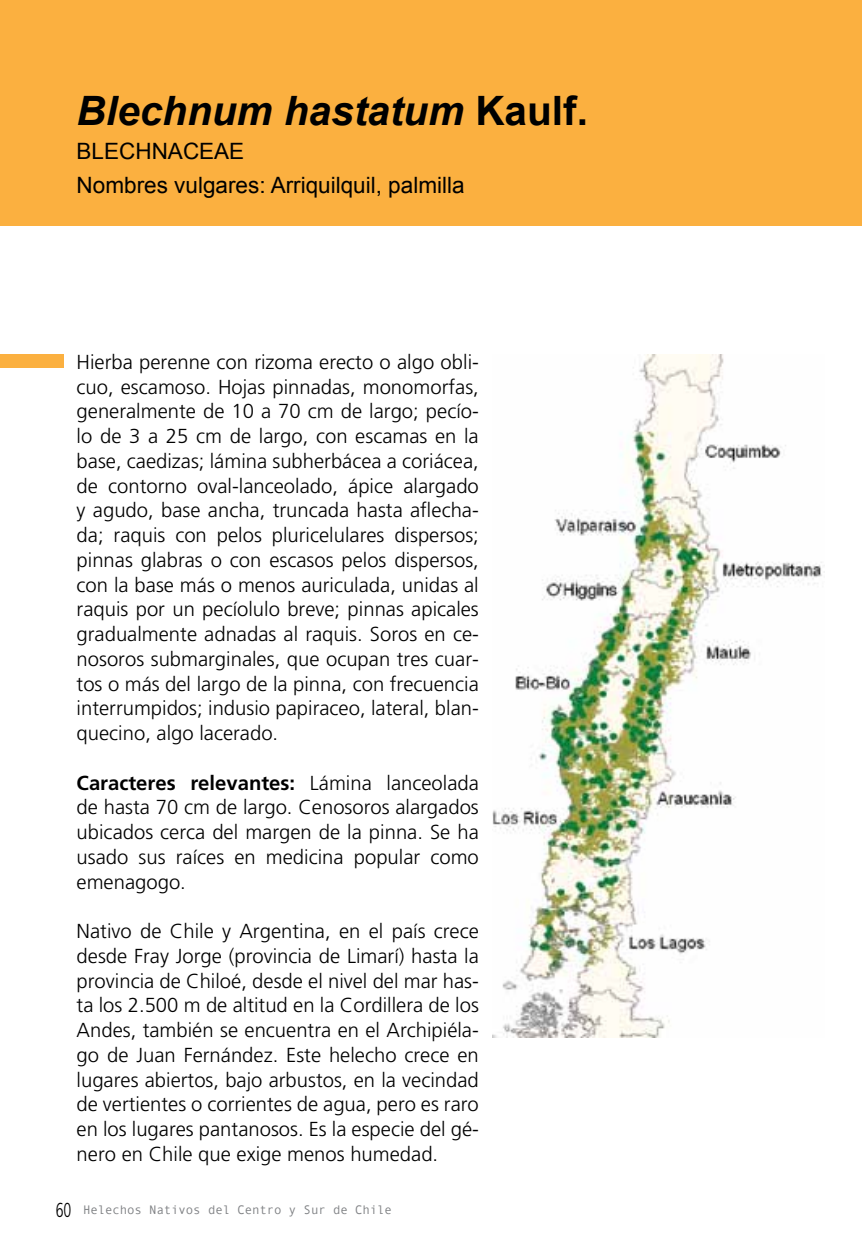
<style>
.page{position:relative;width:862px;height:1244px;background:#fff}
.page>*{position:absolute;margin:0;border:0;box-sizing:border-box;transform-origin:0 0}
.t1{font:italic 700 40.5px "Arial";color:#000}
.t2{font:22.5px/33.8px "Arial";color:#000}
.t3{font:300 20.25px/24.8px "Frutiger LT Std";color:#000;text-align:justify}
.t4{font:300 condensed 20.25px "Frutiger LT Std";color:#000;scale:.81 1}
.t5{font:12.38px "Andale Mono";letter-spacing:-.01em;color:#808285}
.s1{font-style:normal}
.s2{font-weight:700}
</style>
<div class="page">
<div style="left:0;top:0;width:861px;height:226px;background:#fbb040"></div>
<img style="left:492px;top:355px;width:330px;height:682px">
<div style="left:0;top:354px;width:64px;height:13px;background:#fbb040"></div>
<h1 class="t1" style="left:77px;top:88px;width:512px">Blechnum hastatum <span class="s1">Kaulf.</span></h1>
<p class="t2" style="left:77px;top:134px;width:389px">BLECHNACEAE<br>Nombres vulgares: Arriquilquil, palmilla</p>
<p class="t3" style="left:77px;top:350px;width:403px">Hierba perenne con rizoma erecto o algo obli&shy;cuo, escamoso. Hojas pinnadas, monomorfas, generalmente de 10 a 70 cm de largo; pecío&shy;lo de 3 a 25 cm de largo, con escamas en la base, caedizas; lámina subherbácea a coriácea, de contorno oval-lanceolado, ápice alargado y agudo, base ancha, truncada hasta aflecha&shy;da; raquis con pelos pluricelulares dispersos; pinnas glabras o con escasos pelos dispersos, con la base más o menos auriculada, unidas al raquis por un pecíolulo breve; pinnas apicales gradualmente adnadas al raquis. Soros en ce&shy;nosoros submarginales, que ocupan tres cuar&shy;tos o más del largo de la pinna, con frecuencia interrumpidos; indusio papiraceo, lateral, blan&shy;quecino, algo lacerado.</p>
<p class="t3" style="left:77px;top:770px;width:403px"><span class="s2">Caracteres relevantes:</span> Lámina lanceolada de hasta 70 cm de largo. Cenosoros alargados ubicados cerca del margen de la pinna. Se ha usado sus raíces en medicina popular como emenagogo.</p>
<p class="t3" style="left:77px;top:919px;width:403px">Nativo de Chile y Argentina, en el país crece desde Fray Jorge (provincia de Limarí) hasta la provincia de Chiloé, desde el nivel del mar has&shy;ta los 2.500 m de altitud en la Cordillera de los Andes, también se encuentra en el Archipiéla&shy;go de Juan Fernández. Este helecho crece en lugares abiertos, bajo arbustos, en la vecindad de vertientes o corrientes de agua, pero es raro en los lugares pantanosos. Es la especie del gé&shy;nero en Chile que exige menos humedad.</p>
<p class="t4" style="left:56px;top:1198px;width:21px">60</p>
<p class="t5" style="left:83px;top:1202px;width:310px">Helechos Nativos del Centro y Sur de Chile</p>
</div>
